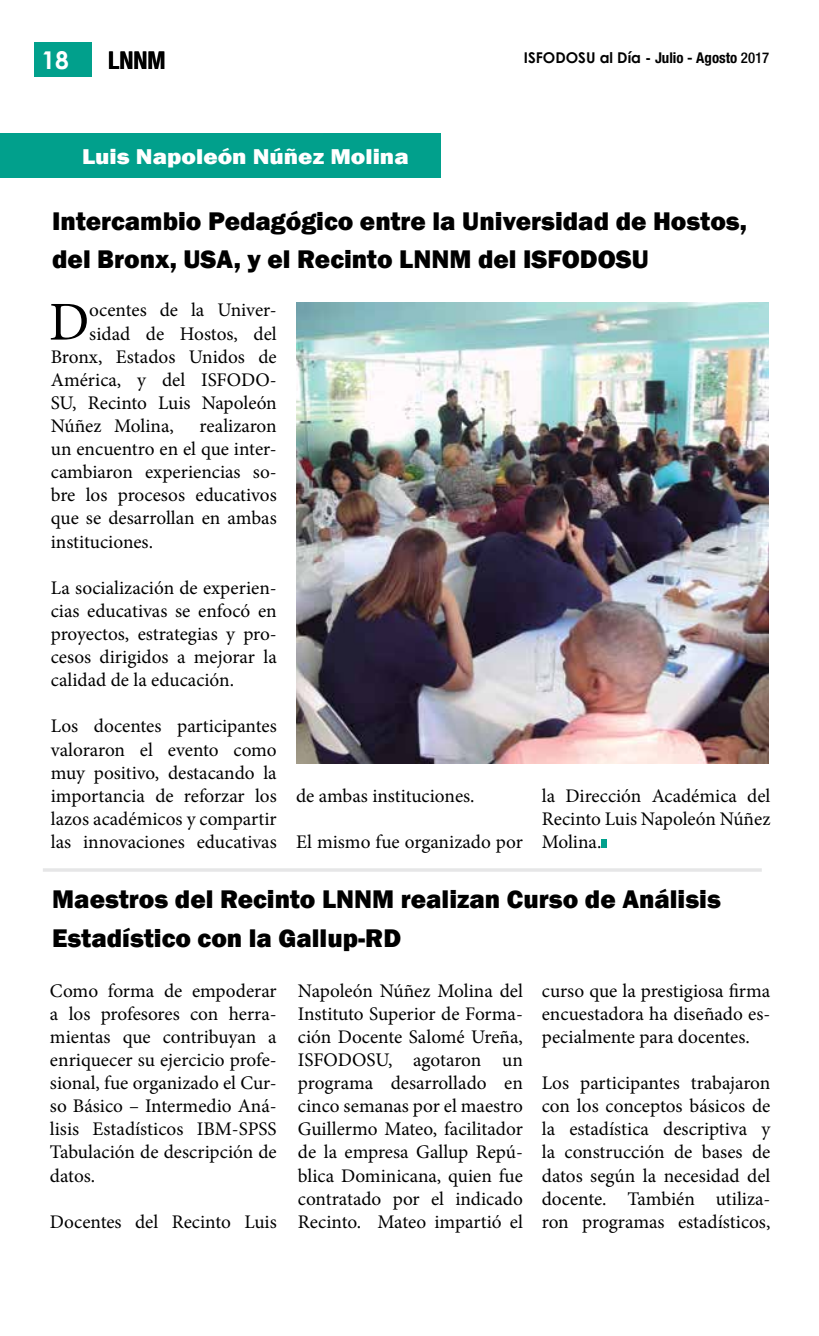
<style>
.page{position:relative;width:819px;height:1336px;background:#fff}
.page>*{position:absolute;margin:0;border:0;box-sizing:border-box;transform-origin:0 0}
.t1{font:54.77px "Minion Pro";color:#000}
.t2{font:800 26.25px/38.5px "Franklin Gothic";color:#000}
.t3{font:700 24.5px "Century Gothic";color:#fff}
.t4{font:700 condensed 24.5px "Helvetica Neue";color:#000}
.t5{font:800 22.05px "Franklin Gothic";color:#fff;scale:1.11 1}
.t6{font:19.25px/23.1px "Minion Pro";color:#000;text-align:justify}
.t7{font:700 14.88px "Century Gothic";color:#000}
.s1{font-family:"Helvetica Neue";font-stretch:condensed}
.s2{font-family:"Helvetica Neue";font-weight:500;font-stretch:condensed}
</style>
<div class="page">
<div style="left:0;top:133px;width:440px;height:45px;background:#01a08c"></div>
<div style="left:601px;top:839px;width:6px;height:9px;background:#01a08c"></div>
<img style="left:296px;top:302px;width:473px;height:461px">
<div style="left:34px;top:42px;width:58px;height:34px;background:#01a08c"></div>
<hr style="left:43px;top:868px;width:719px;height:4px;background:#ebebec">
<p class="t3" style="left:58px;top:40px;width:29px">18</p>
<p class="t7" style="left:524px;top:46px;width:247px">ISFODOSU al Día - <span class="s1">Julio - Agosto</span> <span class="s2">2017</span></p>
<p class="t3" style="left:41px;top:41px;width:29px">2218</p>
<p class="t4" style="left:108px;top:45px;width:57px">lnnm</p>
<p class="t5" style="left:82px;top:143px;width:296px">Luis Napoleón Núñez Molina</p>
<h2 class="t2" style="left:52px;top:202px;width:696px">Intercambio Pedagógico entre la Universidad de Hostos, del Bronx, USA, y el Recinto LNNM del ISFODOSU</h2>
<h1 class="t1" style="left:49px;top:285px;width:42px">D</h1>
<p class="t6" style="left:89px;top:299px;width:189px">ocentes de la Univer-</p>
<p class="t6" style="left:89px;top:322px;width:189px">sidad de Hostos, del</p>
<p class="t6" style="left:51px;top:345px;width:227px">Bronx, Estados Unidos de</p>
<p class="t6" style="left:51px;top:368px;width:227px">América, y del ISFODO-</p>
<p class="t6" style="left:51px;top:391px;width:227px">SU, Recinto Luis Napoleón</p>
<p class="t6" style="left:51px;top:414px;width:125px">Núñez Molina,</p>
<p class="t6" style="left:51px;top:414px;width:227px;text-indent:149px">realizaron un encuentro en el que inter&shy;cambiaron experiencias so&shy;bre los procesos educativos que se desarrollan en ambas instituciones.</p>
<p class="t6" style="left:51px;top:576px;width:227px">La socialización de experien&shy;cias educativas se enfocó en proyectos, estrategias y pro&shy;cesos dirigidos a mejorar la calidad de la educación.</p>
<p class="t6" style="left:51px;top:715px;width:227px">Los docentes participantes valoraron el evento como muy positivo, destacando la importancia de reforzar los lazos académicos y compartir las innovaciones educativas</p>
<p class="t6" style="left:296px;top:784px;width:180px">de ambas instituciones.</p>
<p class="t6" style="left:296px;top:830px;width:228px">El mismo fue organizado por</p>
<p class="t6" style="left:542px;top:784px;width:230px">la Dirección Académica del Recinto Luis Napoleón Núñez Molina.</p>
<h2 class="t2" style="left:52px;top:880px;width:670px">Maestros del Recinto LNNM realizan Curso de Análisis<br>Estadístico con la Gallup-RD</h2>
<p class="t6" style="left:50px;top:979px;width:228px">Como forma de empoderar a los profesores con herra&shy;mientas que contribuyan a enriquecer su ejercicio profe&shy;sional, fue organizado el Cur&shy;so Básico – Intermedio Aná&shy;lisis Estadísticos IBM-SPSS Tabulación de descripción de datos.</p>
<p class="t6" style="left:50px;top:1210px;width:228px">Docentes del Recinto Luis</p>
<p class="t6" style="left:298px;top:979px;width:226px">Napoleón Núñez Molina del Instituto Superior de Forma&shy;ción Docente Salomé Ureña, ISFODOSU, agotaron un programa desarrollado en cinco semanas por el maestro Guillermo Mateo, facilitador de la empresa Gallup Repú&shy;blica Dominicana, quien fue contratado por el indicado Recinto. Mateo impartió el</p>
<p class="t6" style="left:542px;top:979px;width:230px">curso que la prestigiosa firma encuestadora ha diseñado es&shy;pecialmente para docentes.</p>
<p class="t6" style="left:542px;top:1071px;width:230px">Los participantes trabajaron con los conceptos básicos de la estadística descriptiva y la construcción de bases de datos según la necesidad del docente. También utiliza&shy;ron programas estadísticos,</p>
</div>
